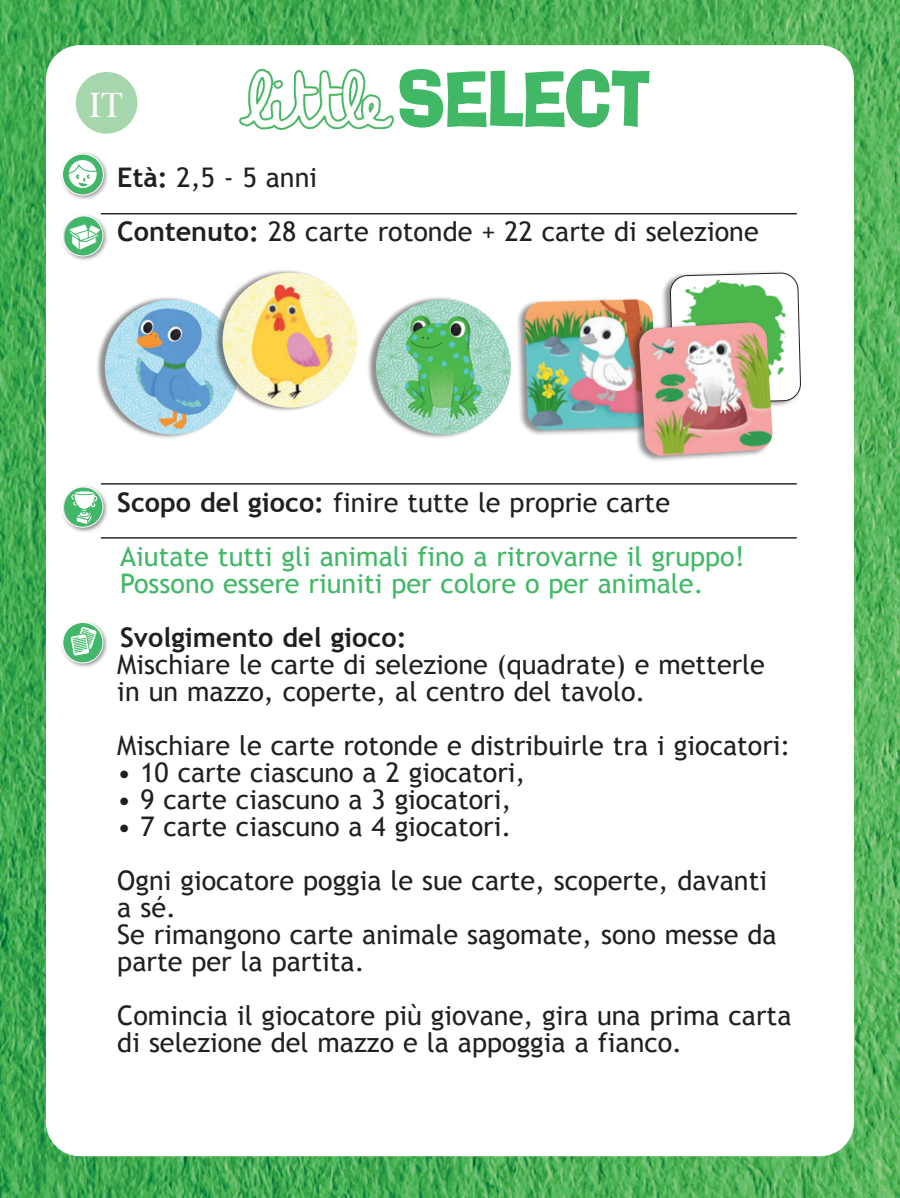
<style>
.page{position:relative;width:900px;height:1198px;background:#fff}
.page>*{position:absolute;margin:0;border:0;box-sizing:border-box;transform-origin:0 0}
.t1{font:74.4px "Ad Lib BT";letter-spacing:-.02em;color:#40b865;scale:.83 1}
.t2{font:36px "Times";color:#fff}
.Normal_e{font:27px/27px "Trebuchet MS";color:#231f20}
.Normal_e-2{font:27px/27px "Trebuchet MS";color:#40b865}
.Normal_e-3{font:700 27px "Trebuchet MS";color:#231f20}
.s1{font-weight:700}
</style>
<div class="page">
<img style="left:0;top:0;width:900px;height:1197px">
<div style="left:46px;top:45px;width:808px;height:1111px;background:#fff;border-radius:34px"></div>
<hr style="left:101px;top:213px;width:696px;height:1px;background:#231f20">
<hr style="left:101px;top:483px;width:696px;height:1px;background:#231f20">
<hr style="left:101px;top:537px;width:696px;height:1px;background:#231f20">
<div style="left:60px;top:213px;width:48px;height:48px;background:#231f20;opacity:.5"></div>
<div style="left:62px;top:215px;width:41px;height:41px;border:1px solid #fff;border-radius:50%"></div>
<div style="left:60px;top:484px;width:48px;height:48px;background:#231f20;opacity:.5"></div>
<svg style="left:64px;top:487px;width:39px;height:40px"></svg>
<svg style="left:70px;top:492px;width:29px;height:35px"></svg>
<svg style="left:74px;top:491px;width:21px;height:4px"></svg>
<div style="left:74px;top:490px;width:21px;height:5px;border:1px solid #41b869;border-radius:50%"></div>
<div style="left:62px;top:486px;width:41px;height:41px;border:1px solid #fff;border-radius:50%"></div>
<div style="left:60px;top:619px;width:48px;height:49px;background:#231f20;opacity:.5"></div>
<svg style="left:63px;top:622px;width:40px;height:40px"></svg>
<div style="left:62px;top:622px;width:41px;height:41px;border:1px solid #fff;border-radius:50%"></div>
<div style="left:60px;top:151px;width:49px;height:50px;background:#231f20;opacity:.5"></div>
<div style="left:63px;top:154px;width:40px;height:40px;background:#41b869;border-radius:50%"></div>
<div style="left:68px;top:159px;width:30px;height:30px;border:1px solid #41b869;border-radius:50%"></div>
<svg style="left:67px;top:158px;width:31px;height:29px"></svg>
<svg style="left:64px;top:213px;width:39px;height:43px"></svg>
<div style="left:62px;top:154px;width:42px;height:41px;border:1px solid #fff;border-radius:50%"></div>
<div style="left:661px;top:270px;width:140px;height:140px;background:#231f20;opacity:.5"></div>
<svg style="left:670px;top:273px;width:131px;height:130px"></svg>
<div style="left:516px;top:297px;width:139px;height:139px;background:#231f20;opacity:.5"></div>
<img style="left:525px;top:299px;width:130px;height:131px">
<div style="left:630px;top:320px;width:143px;height:143px;background:#231f20;opacity:.5"></div>
<img style="left:639px;top:322px;width:134px;height:134px">
<div style="left:76px;top:72px;width:61px;height:62px;background:#a6d6ac;border-radius:50%"></div>
<img style="left:239px;top:68px;width:155px;height:62px">
<div style="left:96px;top:296px;width:142px;height:143px;background:#231f20;opacity:.5"></div>
<img style="left:105px;top:299px;width:135px;height:135px;border-radius:67px">
<div style="left:213px;top:269px;width:143px;height:143px;background:#231f20;opacity:.5"></div>
<img style="left:222px;top:273px;width:136px;height:135px">
<div style="left:367px;top:296px;width:142px;height:143px;background:#231f20;opacity:.5"></div>
<img style="left:376px;top:299px;width:135px;height:135px;border-radius:67px">
<svg style="left:0;top:0;width:5px;height:5px"></svg>
<svg style="left:0;top:1192px;width:5px;height:6px"></svg>
<svg style="left:895px;top:0;width:5px;height:5px"></svg>
<svg style="left:895px;top:1192px;width:5px;height:6px"></svg>
<p class="t2" style="left:89px;top:71px;width:35px">IT</p>
<p class="t1" style="left:397px;top:51px;width:307px">SELECT</p>
<p class="Normal_e" style="left:117px;top:165px;width:201px"><span class="s1">Età:</span> 2,5 - 5 anni</p>
<p class="Normal_e" style="left:117px;top:219px;width:643px"><span class="s1">Contenuto:</span> 28 carte rotonde + 22 carte di selezione</p>
<p class="Normal_e" style="left:117px;top:489px;width:554px"><span class="s1">Scopo del gioco:</span> finire tutte le proprie carte</p>
<p class="Normal_e-2" style="left:120px;top:543px;width:626px">Aiutate tutti gli animali fino a ritrovarne il gruppo!<br>Possono essere riuniti per colore o per animale.</p>
<p class="Normal_e-3" style="left:120px;top:620px;width:288px">Svolgimento del gioco:</p>
<p class="Normal_e" style="left:117px;top:651px;width:649px">Mischiare le carte di selezione (quadrate) e metterle</p>
<p class="Normal_e" style="left:117px;top:678px;width:530px">in un mazzo, coperte, al centro del tavolo.</p>
<p class="Normal_e" style="left:117px;top:732px;width:675px">Mischiare le carte rotonde e distribuirle tra i giocatori:</p>
<p class="Normal_e" style="left:117px;top:759px;width:410px">• 10 carte ciascuno a 2 giocatori,</p>
<p class="Normal_e" style="left:117px;top:786px;width:395px">• 9 carte ciascuno a 3 giocatori,</p>
<p class="Normal_e" style="left:117px;top:813px;width:395px">• 7 carte ciascuno a 4 giocatori.</p>
<p class="Normal_e" style="left:117px;top:867px;width:651px">Ogni giocatore poggia le sue carte, scoperte, davanti</p>
<p class="Normal_e" style="left:117px;top:894px;width:60px">a sé.</p>
<p class="Normal_e" style="left:117px;top:921px;width:661px">Se rimangono carte animale sagomate, sono messe da parte per la partita.</p>
<p class="Normal_e" style="left:117px;top:1002px;width:676px">Comincia il giocatore più giovane, gira una prima carta</p>
<p class="Normal_e" style="left:117px;top:1029px;width:566px">di selezione del mazzo e la appoggia a fianco.</p>
</div>
